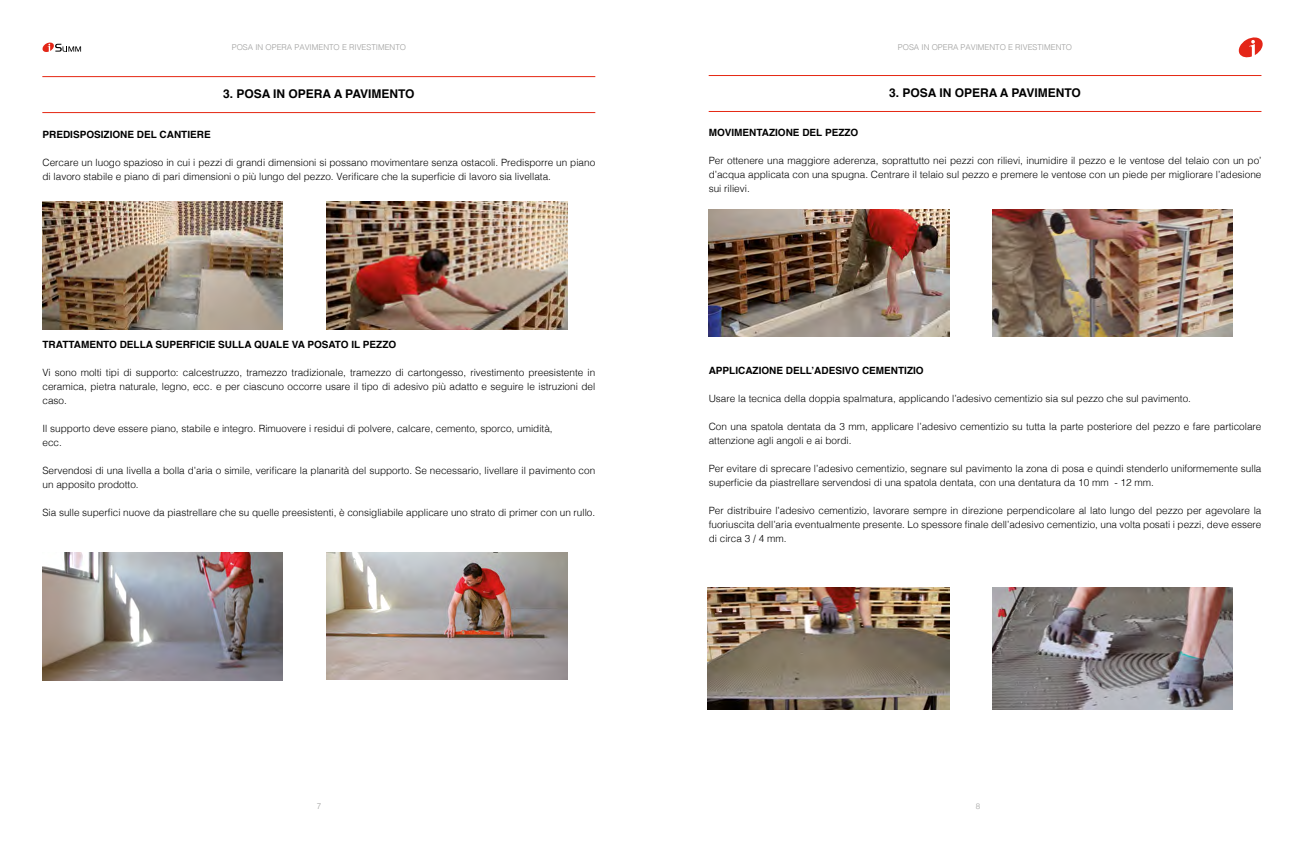
<style>
.page{position:relative;width:1304px;height:851px;background:#fff}
.page>*{position:absolute;margin:0;border:0;box-sizing:border-box;transform-origin:0 0}
.t1{font:700 12px "Helvetica";color:#000}
.t2{font:300 10px/14px "Helvetica";color:#000}
.t3{font:700 10px "Helvetica";color:#000}
.t4{font:300 8px "Helvetica";color:#9d9d9c}
</style>
<div class="page">
<svg style="left:1239px;top:37px;width:24px;height:20px"></svg>
<svg style="left:43px;top:43px;width:38px;height:9px"></svg>
<img style="left:43px;top:201px;width:240px;height:128px">
<img style="left:43px;top:552px;width:240px;height:128px">
<img style="left:327px;top:201px;width:240px;height:128px">
<img style="left:327px;top:552px;width:240px;height:127px">
<img style="left:709px;top:209px;width:241px;height:128px">
<img style="left:993px;top:209px;width:240px;height:128px">
<img style="left:708px;top:587px;width:241px;height:122px">
<img style="left:993px;top:587px;width:240px;height:122px">
<hr style="left:42px;top:76px;width:553px;height:1px;background:#e52713">
<hr style="left:42px;top:112px;width:553px;height:1px;background:#e52713">
<hr style="left:709px;top:75px;width:552px;height:1px;background:#e52713">
<hr style="left:709px;top:111px;width:552px;height:1px;background:#e52713">
<p class="t4" style="left:232px;top:40px;width:176px">POSA IN OPERA PAVIMENTO E RIVESTIMENTO</p>
<p class="t4" style="left:898px;top:40px;width:176px">POSA IN OPERA PAVIMENTO E RIVESTIMENTO</p>
<p class="t1" style="left:223px;top:84px;width:193px">3. POSA IN OPERA A PAVIMENTO</p>
<p class="t3" style="left:43px;top:126px;width:170px">PREDISPOSIZIONE DEL CANTIERE</p>
<p class="t2" style="left:43px;top:155px;width:554px">Cercare un luogo spazioso in cui i pezzi di grandi dimensioni si possano movimentare senza ostacoli. Predisporre un piano di lavoro stabile e piano di pari dimensioni o più lungo del pezzo. Verificare che la superficie di lavoro sia livellata.</p>
<p class="t3" style="left:43px;top:336px;width:355px">TRATTAMENTO DELLA SUPERFICIE SULLA QUALE VA POSATO IL PEZZO</p>
<p class="t2" style="left:43px;top:365px;width:554px;text-align:justify">Vi sono molti tipi di supporto: calcestruzzo, tramezzo tradizionale, tramezzo di cartongesso, rivestimento preesistente in ceramica, pietra naturale, legno, ecc. e per ciascuno occorre usare il tipo di adesivo più adatto e seguire le istruzioni del caso.</p>
<p class="t2" style="left:43px;top:421px;width:512px">Il supporto deve essere piano, stabile e integro. Rimuovere i residui di polvere, calcare, cemento, sporco, umidità, ecc.</p>
<p class="t2" style="left:43px;top:463px;width:554px">Servendosi di una livella a bolla d’aria o simile, verificare la planarità del supporto. Se necessario, livellare il pavimento con un apposito prodotto.</p>
<p class="t2" style="left:43px;top:505px;width:554px">Sia sulle superfici nuove da piastrellare che su quelle preesistenti, è consigliabile applicare uno strato di primer con un rullo.</p>
<p class="t1" style="left:889px;top:83px;width:193px">3. POSA IN OPERA A PAVIMENTO</p>
<p class="t3" style="left:709px;top:124px;width:151px">MOVIMENTAZIONE DEL PEZZO</p>
<p class="t2" style="left:709px;top:153px;width:554px;text-align:justify">Per ottenere una maggiore aderenza, soprattutto nei pezzi con rilievi, inumidire il pezzo e le ventose del telaio con un po’ d’acqua applicata con una spugna. Centrare il telaio sul pezzo e premere le ventose con un piede per migliorare l’adesione sui rilievi.</p>
<p class="t3" style="left:709px;top:362px;width:217px">APPLICAZIONE DELL’ADESIVO CEMENTIZIO</p>
<p class="t2" style="left:709px;top:391px;width:484px">Usare la tecnica della doppia spalmatura, applicando l’adesivo cementizio sia sul pezzo che sul pavimento.</p>
<p class="t2" style="left:709px;top:419px;width:554px">Con una spatola dentata da 3 mm, applicare l’adesivo cementizio su tutta la parte posteriore del pezzo e fare particolare attenzione agli angoli e ai bordi.</p>
<p class="t2" style="left:709px;top:461px;width:554px">Per evitare di sprecare l’adesivo cementizio, segnare sul pavimento la zona di posa e quindi stenderlo uniformemente sulla superficie da piastrellare servendosi di una spatola dentata, con una dentatura da 10 mm - 12 mm.</p>
<p class="t2" style="left:709px;top:503px;width:554px;text-align:justify">Per distribuire l’adesivo cementizio, lavorare sempre in direzione perpendicolare al lato lungo del pezzo per agevolare la fuoriuscita dell’aria eventualmente presente. Lo spessore finale dell’adesivo cementizio, una volta posati i pezzi, deve essere di circa 3 / 4 mm.</p>
<p class="t4" style="left:317px;top:799px;width:6px">7</p>
<p class="t4" style="left:976px;top:799px;width:6px">8</p>
</div>
